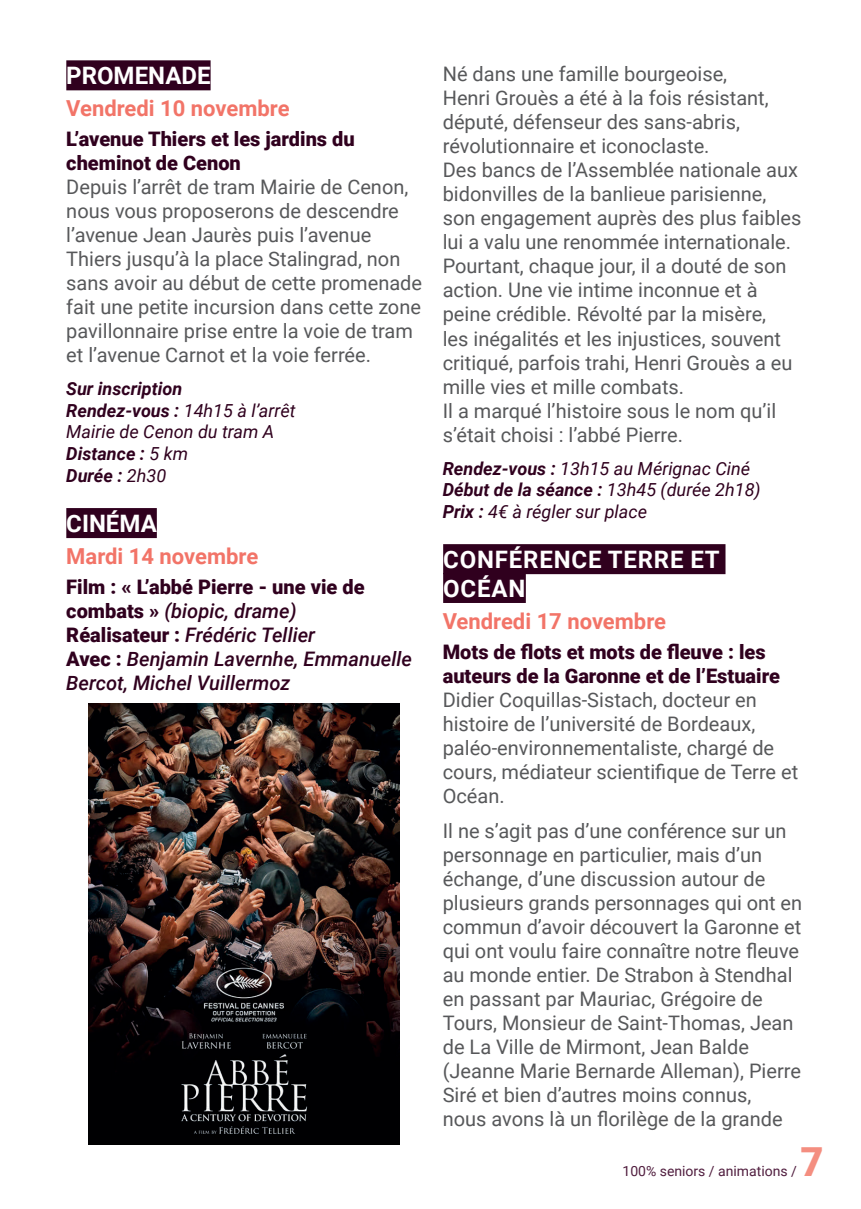
<style>
.page{position:relative;width:861px;height:1209px;background:#fff}
.page>*{position:absolute;margin:0;border:0;box-sizing:border-box;transform-origin:0 0}
.t1{font:900 40px "Roboto";color:#f48e80}
.t2{font:700 24px/28.8px "Roboto";letter-spacing:.035em;color:#fff}
.t3{font:700 24px "Roboto";color:#fff}
.t4{font:700 22px "Roboto";color:#f27468}
.t5{font:20px/24px "Roboto";color:#57585a}
.t6{font:italic 500 20px/24px "Roboto";color:#30001e}
.t7{font:900 20px/24px "Roboto";color:#30001e}
.t8{font:italic 18px/21.6px "Roboto";color:#30001e}
.t9{font:italic 700 18px/21.6px "Roboto";color:#30001e}
.t10{font:14px "Roboto";color:#501d3e}
.s1{font-weight:400}
.s2{font-weight:900;font-style:normal}
.s3{font-weight:700}
</style>
<div class="page">
<div style="left:66px;top:60px;width:145px;height:30px;background:#30001e"></div>
<div style="left:66px;top:508px;width:91px;height:30px;background:#30001e"></div>
<div style="left:443px;top:544px;width:283px;height:30px;background:#30001e"></div>
<div style="left:443px;top:573px;width:83px;height:30px;background:#30001e"></div>
<img style="left:88px;top:703px;width:312px;height:440px">
<p class="t3" style="left:66px;top:59px;width:146px">PROMENADE</p>
<p class="t4" style="left:66px;top:93px;width:225px">Vendredi 10 novembre</p>
<p class="t7" style="left:66px;top:126px;width:290px">L’avenue Thiers et les jardins du cheminot de Cenon</p>
<p class="t5" style="left:66px;top:174px;width:357px">Depuis l’arrêt de tram Mairie de Cenon, nous vous proposerons de descendre l’avenue Jean Jaurès puis l’avenue Thiers jusqu’à la place Stalingrad, non sans avoir au début de cette promenade fait une petite incursion dans cette zone pavillonnaire prise entre la voie de tram et l’avenue Carnot et la voie ferrée.</p>
<p class="t9" style="left:66px;top:377px;width:231px">Sur inscription<br>Rendez-vous : <span class="s1">14h15 à l’arrêt<br>Mairie de Cenon du tram A<br></span>Distance : <span class="s1">5 km<br></span>Durée : <span class="s1">2h30</span></p>
<p class="t2" style="left:66px;top:508px;width:92px">CINÉMA</p>
<p class="t4" style="left:66px;top:541px;width:193px">Mardi 14 novembre</p>
<p class="t6" style="left:66px;top:574px;width:347px"><span class="s2">Film : « L’abbé Pierre - une vie de combats »</span> (biopic, drame)<br><span class="s2">Réalisateur :</span> Frédéric Tellier<br><span class="s2">Avec :</span> Benjamin Lavernhe, Emmanuelle<br>Bercot, Michel Vuillermoz</p>
<p class="t5" style="left:443px;top:61px;width:360px">Né dans une famille bourgeoise,<br>Henri Grouès a été à la fois résistant, député, défenseur des sans-abris, révolutionnaire et iconoclaste.<br>Des bancs de l’Assemblée nationale aux bidonvilles de la banlieue parisienne, son engagement auprès des plus faibles lui a valu une renommée internationale.<br>Pourtant, chaque jour, il a douté de son action. Une vie intime inconnue et à peine crédible. Révolté par la misère,<br>les inégalités et les injustices, souvent critiqué, parfois trahi, Henri Grouès a eu mille vies et mille combats.<br>Il a marqué l’histoire sous le nom qu’il s’était choisi : l’abbé Pierre.</p>
<p class="t8" style="left:443px;top:456px;width:320px"><span class="s3">Rendez-vous :</span> 13h15 au Mérignac Ciné<br><span class="s3">Début de la séance :</span> 13h45 (durée 2h18)<br><span class="s3">Prix :</span> 4€ à régler sur place</p>
<p class="t2" style="left:443px;top:544px;width:278px">CONFÉRENCE TERRE ET<br>OCÉAN</p>
<p class="t4" style="left:443px;top:605px;width:225px">Vendredi 17 novembre</p>
<p class="t7" style="left:443px;top:639px;width:339px">Mots de flots et mots de fleuve : les auteurs de la Garonne et de l’Estuaire</p>
<p class="t5" style="left:443px;top:687px;width:357px">Didier Coquillas-Sistach, docteur en histoire de l’université de Bordeaux, paléo-environnementaliste, chargé de cours, médiateur scientifique de Terre et Océan.</p>
<p class="t5" style="left:443px;top:818px;width:361px">Il ne s’agit pas d’une conférence sur un personnage en particulier, mais d’un échange, d’une discussion autour de plusieurs grands personnages qui ont en commun d’avoir découvert la Garonne et qui ont voulu faire connaître notre fleuve au monde entier. De Strabon à Stendhal en passant par Mauriac, Grégoire de Tours, Monsieur de Saint-Thomas, Jean de La Ville de Mirmont, Jean Balde (Jeanne Marie Bernarde Alleman), Pierre Siré et bien d’autres moins connus,<br>nous avons là un florilège de la grande</p>
<h1 class="t1" style="left:800px;top:1133px;width:25px">7</h1>
<p class="t10" style="left:622px;top:1160px;width:176px">100% seniors / animations /</p>
</div>
